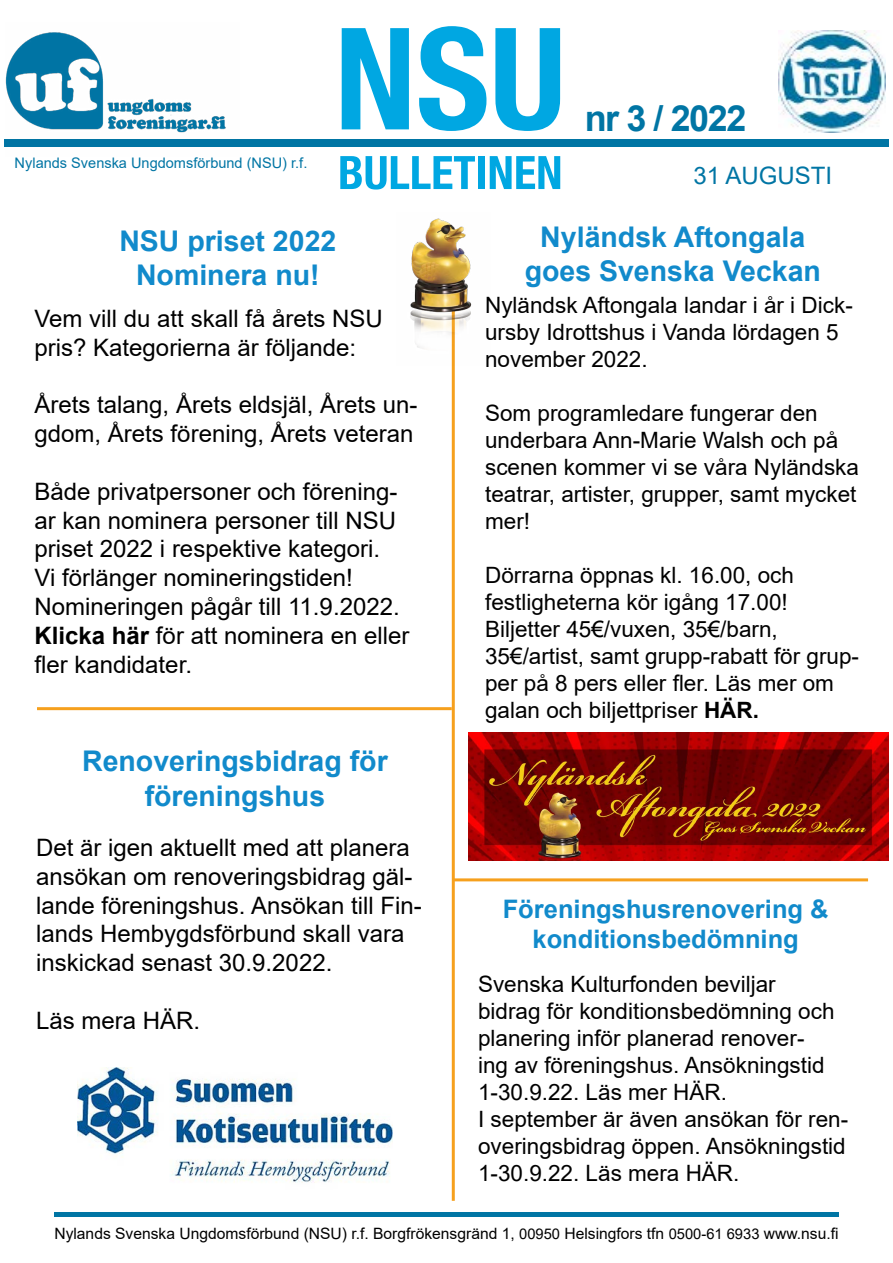
<style>
.page{position:relative;width:893px;height:1263px;background:#fff}
.page>*{position:absolute;margin:0;border:0;box-sizing:border-box;transform-origin:0 0}
.t1{font:700 36px "Arial";letter-spacing:-.04em;color:#0075a4}
.t2{font:700 28.5px/34.2px "Arial";color:#118acb;text-align:center}
.t3{font:700 25.5px/30.6px "Arial";color:#118acb;text-align:center}
.t4{font:24px/28.8px "Arial";color:#000}
.t5{font:24px "Arial";color:#0075a4}
.t6{font:22.5px/27px "Arial";color:#000}
.t7{font:15.6px "Arial";color:#000}
.t8{font:14.55px "Arial";color:#0075a4}
.s1{font-weight:700}
.s2{font-size:14.7px}
</style>
<div class="page">
<img style="left:778px;top:30px;width:108px;height:103px">
<hr style="left:452px;top:247px;width:3px;height:954px;background:#f6a01d">
<hr style="left:37px;top:707px;width:415px;height:3px;background:#f6a01d">
<img style="left:468px;top:733px;width:421px;height:128px">
<img style="left:77px;top:1067px;width:315px;height:116px">
<hr style="left:453px;top:878px;width:415px;height:3px;background:#f6a01d">
<img style="left:410px;top:218px;width:62px;height:148px">
<hr style="left:54px;top:1212px;width:785px;height:4px;background:#0075a4">
<div style="left:4px;top:139px;width:885px;height:8px;background:#0075a4"></div>
<img style="left:5px;top:32px;width:221px;height:101px">
<svg style="left:340px;top:156px;width:135px;height:34px"></svg>
<div style="left:478px;top:156px;width:7px;height:33px;background:#00a7e2"></div>
<svg style="left:490px;top:156px;width:70px;height:33px"></svg>
<svg style="left:342px;top:28px;width:67px;height:101px"></svg>
<svg style="left:419px;top:26px;width:67px;height:105px"></svg>
<svg style="left:495px;top:28px;width:65px;height:103px"></svg>
<p class="t8" style="left:15px;top:152px;width:294px">Nylands Svenska Ungdomsförbund (NSU) r.f.</p>
<p class="t2" style="left:119px;top:224px;width:218px">NSU priset 2022<br>Nominera nu!</p>
<p class="t4" style="left:35px;top:304px;width:350px">Vem vill du att skall få årets NSU pris? Kategorierna är följande:</p>
<p class="t4" style="left:35px;top:390px;width:384px">Årets talang, Årets eldsjäl, Årets un&shy;gdom, Årets förening, Årets veteran</p>
<p class="t4" style="left:35px;top:477px;width:376px">Både privatpersoner och förening&shy;ar kan nominera personer till NSU priset 2022 i respektive kategori.<br>Vi förlänger nomineringstiden!<br>Nomineringen pågår till 11.9.2022.<br><span class="s1">Klicka här</span> för att nominera en eller fler kandidater.</p>
<p class="t2" style="left:82px;top:744px;width:307px">Renoveringsbidrag för föreningshus</p>
<p class="t4" style="left:36px;top:833px;width:387px">Det är igen aktuellt med att planera ansökan om renoveringsbidrag gäl&shy;lande föreningshus. Ansökan till Fin&shy;lands Hembygdsförbund skall vara inskickad senast 30.9.2022.</p>
<p class="t4" style="left:36px;top:1006px;width:166px">Läs mera HÄR.</p>
<h1 class="t1" style="left:585px;top:93px;width:163px">nr 3 / 2022</h1>
<p class="t5" style="left:693px;top:159px;width:140px">31 AUGUSTI</p>
<p class="t2" style="left:525px;top:220px;width:298px">Nyländsk Aftongala goes Svenska Veckan</p>
<p class="t6" style="left:485px;top:291px;width:369px">Nyländsk Aftongala landar i år i Dick&shy;ursby Idrottshus i Vanda lördagen 5 november 2022.</p>
<p class="t6" style="left:485px;top:399px;width:375px">Som programledare fungerar den underbara Ann-Marie Walsh och på scenen kommer vi se våra Nyländska teatrar, artister, grupper, samt mycket mer!</p>
<p class="t6" style="left:485px;top:561px;width:375px">Dörrarna öppnas kl. 16.00, och festligheterna kör igång 17.00!<br>Biljetter 45€/vuxen, 35€/barn, 35€/artist, samt grupp-rabatt för grup&shy;per på 8 pers eller fler. Läs mer om galan och biljettpriser <span class="s1">HÄR.</span></p>
<p class="t3" style="left:503px;top:894px;width:327px">Föreningshusrenovering &amp; konditionsbedömning</p>
<p class="t6" style="left:478px;top:970px;width:372px">Svenska Kulturfonden beviljar<br>bidrag för konditionsbedömning och planering inför planerad renover-<br>ing av föreningshus. Ansökningstid<br>1-30.9.22. Läs mer HÄR.<br>I september är även ansökan för ren&shy;overingsbidrag öppen. Ansökningstid<br>1-30.9.22. Läs mera HÄR.</p>
<p class="t7" style="left:54px;top:1223px;width:786px">Nylands Svenska Ungdomsförbund (NSU) r.f. Borgfrökensgränd 1, <span class="s2">00950</span> Helsingfors tfn <span class="s2">0500-61 6933</span> www.nsu.fi</p>
</div>
